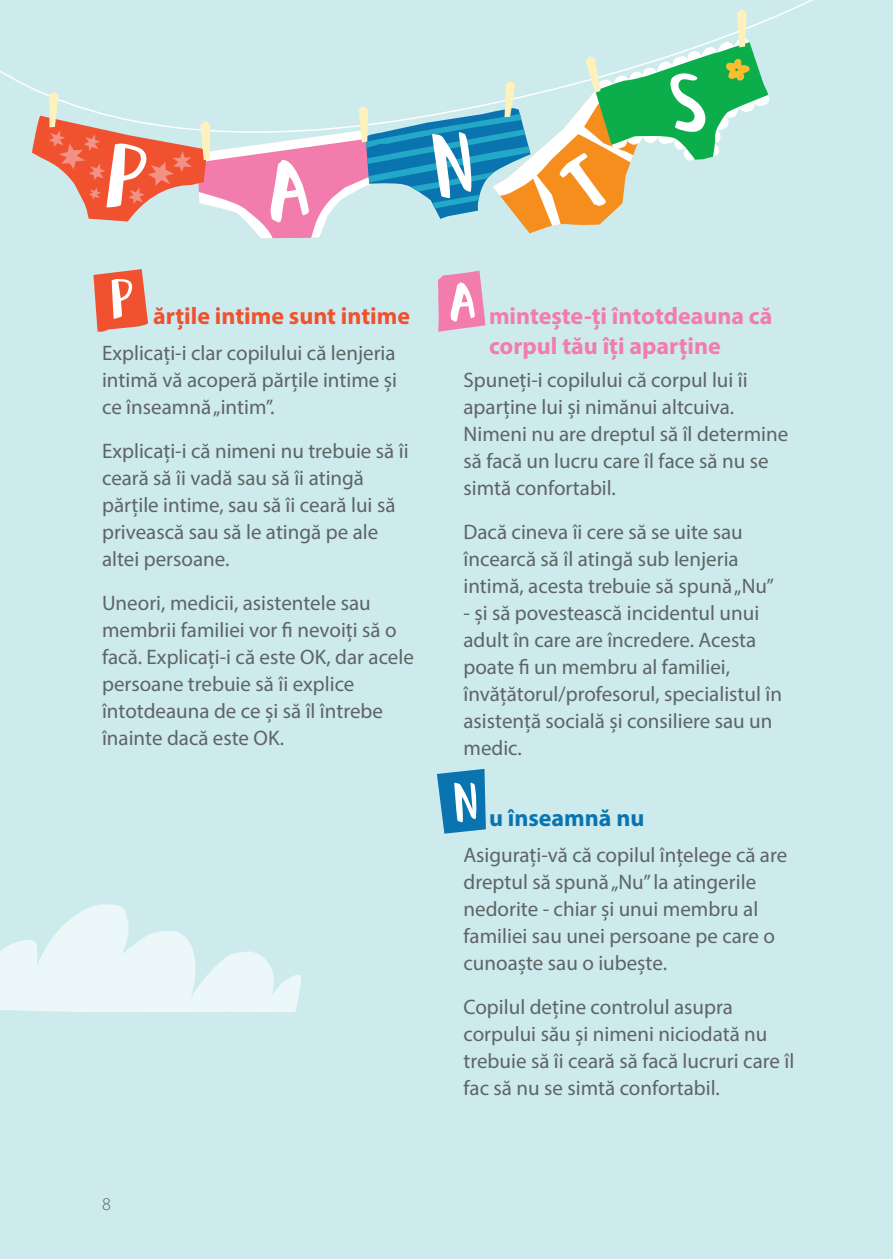
<style>
.page{position:relative;width:893px;height:1259px;background:#cdeaed}
.page>*{position:absolute;margin:0;border:0;box-sizing:border-box;transform-origin:0 0}
.NSPCC_Light_Body_Cop{font:700 24px/30px "Myriad Pro";color:#f27cab}
.NSPCC_Light_Body_Cop-2{font:700 24px "Myriad Pro";color:#f0512f}
.NSPCC_Light_Body_Cop-3{font:700 24px "Myriad Pro";color:#0974af}
.NSPCC_Light_Body_Cop-4{font:21px/27px "Myriad Pro";color:#5f6465}
.t1{font:300 18px "Myriad Pro";color:#5f6465}
</style>
<div class="page">
<svg style="left:0;top:904px;width:301px;height:108px"></svg>
<svg style="left:32px;top:9px;width:737px;height:229px"></svg>
<svg style="left:437px;top:769px;width:49px;height:64px"></svg>
<svg style="left:93px;top:269px;width:55px;height:63px"></svg>
<svg style="left:438px;top:271px;width:47px;height:61px"></svg>
<p class="NSPCC_Light_Body_Cop-2" style="left:153px;top:300px;width:259px">ărțile intime sunt intime</p>
<p class="NSPCC_Light_Body_Cop-4" style="left:102px;top:339px;width:297px;text-align:justify">Explicați-i clar copilului că lenjeria intimă vă acoperă părțile intime și ce înseamnă „intim”.</p>
<p class="NSPCC_Light_Body_Cop-4" style="left:102px;top:437px;width:308px">Explicați-i că nimeni nu trebuie să îi ceară să îi vadă sau să îi atingă părțile intime, sau să îi ceară lui să privească sau să le atingă pe ale altei persoane.</p>
<p class="NSPCC_Light_Body_Cop-4" style="left:102px;top:589px;width:313px">Uneori, medicii, asistentele sau membrii familiei vor fi nevoiți să o facă. Explicați-i că este OK, dar acele persoane trebuie să îi explice întotdeauna de ce și să îl întrebe înainte dacă este OK.</p>
<p class="t1" style="left:102px;top:1192px;width:10px">8</p>
<p class="NSPCC_Light_Body_Cop" style="left:489px;top:300px;width:285px">mintește-ți întotdeauna că corpul tău îți aparține</p>
<p class="NSPCC_Light_Body_Cop-4" style="left:463px;top:366px;width:326px">Spuneți-i copilului că corpul lui îi aparține lui și nimănui altcuiva.<br>Nimeni nu are dreptul să îl determine să facă un lucru care îl face să nu se simtă confortabil.</p>
<p class="NSPCC_Light_Body_Cop-4" style="left:463px;top:518px;width:312px">Dacă cineva îi cere să se uite sau încearcă să îl atingă sub lenjeria intimă, acesta trebuie să spună „Nu”</p>
<p class="NSPCC_Light_Body_Cop-4" style="left:463px;top:599px;width:320px">- și să povestească incidentul unui adult în care are încredere. Acesta poate fi un membru al familiei, învățătorul/profesorul, specialistul în asistență socială și consiliere sau un medic.</p>
<p class="NSPCC_Light_Body_Cop-3" style="left:489px;top:802px;width:157px">u înseamnă nu</p>
<p class="NSPCC_Light_Body_Cop-4" style="left:463px;top:841px;width:325px">Asigurați-vă că copilul înțelege că are dreptul să spună „Nu” la atingerile nedorite - chiar și unui membru al familiei sau unei persoane pe care o cunoaște sau o iubește.</p>
<p class="NSPCC_Light_Body_Cop-4" style="left:463px;top:993px;width:332px">Copilul deține controlul asupra corpului său și nimeni niciodată nu trebuie să îi ceară să facă lucruri care îl fac să nu se simtă confortabil.</p>
</div>
